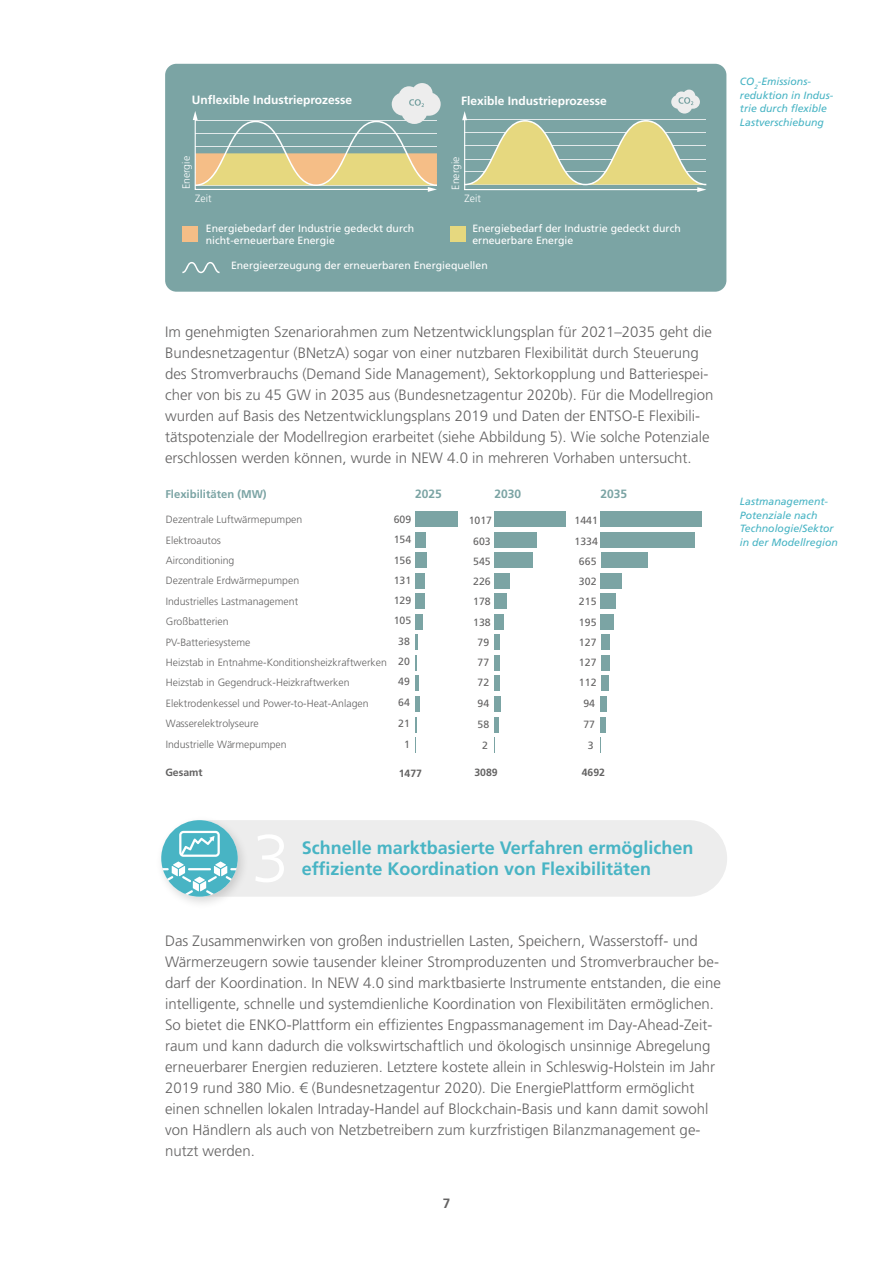
<style>
.page{position:relative;width:893px;height:1263px;background:#fff}
.page>*{position:absolute;margin:0;border:0;box-sizing:border-box;transform-origin:0 0}
.t1{font:700 18px/21px "Frutiger LT Pro";color:#48b4c4}
.t2{font:300 15px/21px "Frutiger LT Pro";color:#646363}
.t3{font:700 13.5px "Frutiger LT Pro";color:#646363}
.t4{font:700 12px "Frutiger LT Pro";color:#fff}
.t5{font:700 12px "Frutiger LT Pro";color:#7ba4a4}
.t6{font:700 11.25px "Frutiger LT Pro";color:#7ba4a4}
.t7{font:300 10.5px/20.4px "Frutiger LT Pro";color:#646363}
.t8{font:10.5px/12px "Frutiger LT Pro";color:#fff}
.t9{font:italic 10.5px/13.5px "Frutiger LT Std";color:#48b4c4}
.t10{font:10.5px/20.2px "Frutiger LT Pro";color:#646363;text-align:center}
.t11{font:300 10.5px "Frutiger LT Pro";color:#fff}
.t12{font:700 10.5px "Frutiger LT Pro";color:#646363}
</style>
<div class="page">
<div style="left:415px;top:511px;width:43px;height:16px;background:#7ba4a4"></div>
<div style="left:494px;top:573px;width:16px;height:16px;background:#7ba4a4"></div>
<div style="left:601px;top:573px;width:21px;height:16px;background:#7ba4a4"></div>
<div style="left:415px;top:593px;width:9px;height:16px;background:#7ba4a4"></div>
<hr style="left:494px;top:717px;width:4px;height:15px;background:#7ba4a4">
<div style="left:601px;top:717px;width:5px;height:15px;background:#7ba4a4"></div>
<svg style="left:494px;top:737px;width:1px;height:16px"></svg>
<svg style="left:415px;top:717px;width:2px;height:36px"></svg>
<div style="left:601px;top:696px;width:6px;height:16px;background:#7ba4a4"></div>
<div style="left:494px;top:696px;width:7px;height:16px;background:#7ba4a4"></div>
<div style="left:415px;top:696px;width:5px;height:16px;background:#7ba4a4"></div>
<div style="left:601px;top:675px;width:7px;height:16px;background:#7ba4a4"></div>
<div style="left:494px;top:675px;width:5px;height:16px;background:#7ba4a4"></div>
<hr style="left:415px;top:675px;width:4px;height:16px;background:#7ba4a4">
<div style="left:601px;top:655px;width:8px;height:16px;background:#7ba4a4"></div>
<div style="left:494px;top:655px;width:6px;height:16px;background:#7ba4a4"></div>
<svg style="left:415px;top:655px;width:2px;height:16px"></svg>
<div style="left:601px;top:634px;width:8px;height:16px;background:#7ba4a4"></div>
<div style="left:494px;top:634px;width:6px;height:16px;background:#7ba4a4"></div>
<hr style="left:415px;top:634px;width:3px;height:16px;background:#7ba4a4">
<div style="left:601px;top:614px;width:13px;height:16px;background:#7ba4a4"></div>
<div style="left:494px;top:614px;width:10px;height:16px;background:#7ba4a4"></div>
<div style="left:415px;top:614px;width:8px;height:16px;background:#7ba4a4"></div>
<div style="left:601px;top:593px;width:15px;height:16px;background:#7ba4a4"></div>
<div style="left:494px;top:593px;width:13px;height:16px;background:#7ba4a4"></div>
<div style="left:415px;top:573px;width:9px;height:16px;background:#7ba4a4"></div>
<div style="left:601px;top:552px;width:46px;height:16px;background:#7ba4a4"></div>
<div style="left:494px;top:552px;width:39px;height:16px;background:#7ba4a4"></div>
<div style="left:415px;top:552px;width:11px;height:16px;background:#7ba4a4"></div>
<div style="left:601px;top:532px;width:94px;height:16px;background:#7ba4a4"></div>
<div style="left:494px;top:532px;width:43px;height:16px;background:#7ba4a4"></div>
<div style="left:415px;top:532px;width:11px;height:16px;background:#7ba4a4"></div>
<div style="left:601px;top:511px;width:101px;height:16px;background:#7ba4a4"></div>
<div style="left:494px;top:511px;width:72px;height:16px;background:#7ba4a4"></div>
<div style="left:161px;top:820px;width:566px;height:77px;background:#ededed;border-radius:38px"></div>
<div style="left:154px;top:815px;width:95px;height:95px;background:#000;opacity:.15"></div>
<svg style="left:161px;top:820px;width:77px;height:77px"></svg>
<hr style="left:188px;top:868px;width:23px;height:2px;background:#fff">
<div style="left:165px;top:64px;width:561px;height:228px;background:#7ba4a4;border-radius:11px"></div>
<div style="left:182px;top:226px;width:15px;height:15px;background:#f5be87"></div>
<div style="left:450px;top:226px;width:16px;height:15px;background:#e6d87f"></div>
<svg style="left:182px;top:262px;width:38px;height:11px"></svg>
<svg style="left:193px;top:83px;width:248px;height:109px"></svg>
<svg style="left:462px;top:90px;width:244px;height:102px"></svg>
<p class="t4" style="left:192px;top:92px;width:162px">Unflexible Industrieprozesse</p>
<p class="t4" style="left:461px;top:94px;width:147px">Flexible Industrieprozesse</p>
<p class="t11" style="left:180px;top:189px;width:35px;rotate:-90deg">Energie</p>
<p class="t11" style="left:449px;top:190px;width:35px;rotate:-90deg">Energie</p>
<p class="t11" style="left:195px;top:192px;width:18px">Zeit</p>
<p class="t11" style="left:465px;top:192px;width:18px">Zeit</p>
<p class="t8" style="left:206px;top:222px;width:210px">Energiebedarf der Industrie gedeckt durch nicht-erneuerbare Energie</p>
<p class="t8" style="left:472px;top:222px;width:210px">Energiebedarf der Industrie gedeckt durch erneuerbare Energie</p>
<p class="t8" style="left:231px;top:260px;width:258px">Energieerzeugung der erneuerbaren Energiequellen</p>
<p class="t2" style="left:165px;top:321px;width:550px">Im genehmigten Szenariorahmen zum Netzentwicklungsplan für 2021–2035 geht die Bundesnetzagentur (BNetzA) sogar von einer nutzbaren Flexibilität durch Steuerung des Stromverbrauchs (Demand Side Management), Sektorkopplung und Batteriespei&shy;cher von bis zu 45 GW in 2035 aus (Bundesnetzagentur 2020b). Für die Modellregion wurden auf Basis des Netzentwicklungsplans 2019 und Daten der ENTSO-E Flexibili&shy;tätspotenziale der Modellregion erarbeitet (siehe Abbildung 5). Wie solche Potenziale erschlossen werden können, wurde in NEW 4.0 in mehreren Vorhaben untersucht.</p>
<p class="t5" style="left:415px;top:487px;width:28px">2025</p>
<p class="t6" style="left:165px;top:488px;width:103px">Flexibilitäten (MW)</p>
<p class="t5" style="left:494px;top:487px;width:28px">2030</p>
<p class="t5" style="left:601px;top:487px;width:28px">2035</p>
<p class="t7" style="left:166px;top:509px;width:223px">Dezentrale Luftwärmepumpen<br>Elektroautos<br>Airconditioning<br>Dezentrale Erdwärmepumpen<br>Industrielles Lastmanagement<br>Großbatterien<br>PV-Batteriesysteme<br>Heizstab in Entnahme-Konditionsheizkraftwerken<br>Heizstab in Gegendruck-Heizkraftwerken<br>Elektrodenkessel und Power-to-Heat-Anlagen<br>Wasserelektrolyseure<br>Industrielle Wärmepumpen</p>
<p class="t12" style="left:165px;top:766px;width:39px">Gesamt</p>
<p class="t10" style="left:394px;top:509px;width:19px">609</p>
<p class="t10" style="left:469px;top:511px;width:25px">1017</p>
<p class="t10" style="left:394px;top:530px;width:19px">154</p>
<p class="t10" style="left:473px;top:531px;width:19px">603</p>
<p class="t10" style="left:394px;top:550px;width:19px">156</p>
<p class="t10" style="left:473px;top:551px;width:19px">545</p>
<p class="t10" style="left:394px;top:570px;width:19px">131</p>
<p class="t10" style="left:473px;top:571px;width:19px">226</p>
<p class="t10" style="left:394px;top:590px;width:19px">129</p>
<p class="t10" style="left:473px;top:592px;width:19px">178</p>
<p class="t10" style="left:394px;top:611px;width:19px">105</p>
<p class="t10" style="left:473px;top:612px;width:19px">138</p>
<p class="t10" style="left:398px;top:631px;width:13px">38</p>
<p class="t10" style="left:478px;top:632px;width:13px">79</p>
<p class="t10" style="left:398px;top:651px;width:13px">20</p>
<p class="t10" style="left:478px;top:652px;width:13px">77</p>
<p class="t10" style="left:398px;top:671px;width:13px">49</p>
<p class="t10" style="left:478px;top:673px;width:13px">72</p>
<p class="t10" style="left:398px;top:692px;width:13px">64</p>
<p class="t10" style="left:478px;top:693px;width:13px">94</p>
<p class="t10" style="left:398px;top:713px;width:13px">21</p>
<p class="t10" style="left:478px;top:715px;width:13px">58</p>
<p class="t10" style="left:404px;top:734px;width:7px">1</p>
<p class="t10" style="left:482px;top:735px;width:7px">2</p>
<p class="t10" style="left:575px;top:510px;width:25px">1441<br>1334<br>665<br>302<br>215<br>195<br>127<br>127<br>112<br>94</p>
<p class="t10" style="left:583px;top:715px;width:13px">77<br>3</p>
<p class="t12" style="left:399px;top:767px;width:25px">1477</p>
<p class="t12" style="left:474px;top:766px;width:25px">3089</p>
<p class="t12" style="left:582px;top:766px;width:25px">4692</p>
<p class="t9" style="left:740px;top:75px;width:95px">CO<sub>2</sub>-Emissions&shy;reduktion in Indus&shy;trie durch flexible<br>Lastverschiebung</p>
<p class="t9" style="left:740px;top:495px;width:100px">Lastmanagement-<br>Potenziale nach<br>Technologie/Sektor in der Modellregion</p>
<p class="t1" style="left:302px;top:837px;width:393px">Schnelle marktbasierte Verfahren ermöglichen effiziente Koordination von Flexibilitäten</p>
<p class="t2" style="left:165px;top:930px;width:557px">Das Zusammenwirken von großen industriellen Lasten, Speichern, Wasserstoff- und Wärmerzeugern sowie tausender kleiner Stromproduzenten und Stromverbraucher be&shy;darf der Koordination. In NEW 4.0 sind marktbasierte Instrumente entstanden, die eine intelligente, schnelle und systemdienliche Koordination von Flexibilitäten ermöglichen.<br>So bietet die ENKO-Plattform ein effizientes Engpassmanagement im Day-Ahead-Zeit&shy;raum und kann dadurch die volkswirtschaftlich und ökologisch unsinnige Abregelung erneuerbarer Energien reduzieren. Letztere kostete allein in Schleswig-Holstein im Jahr 2019 rund 380 Mio. € (Bundesnetzagentur 2020). Die EnergiePlattform ermöglicht einen schnellen lokalen Intraday-Handel auf Blockchain-Basis und kann damit sowohl von Händlern als auch von Netzbetreibern zum kurzfristigen Bilanzmanagement ge&shy;nutzt werden.</p>
<p class="t3" style="left:443px;top:1195px;width:9px">7</p>
</div>
